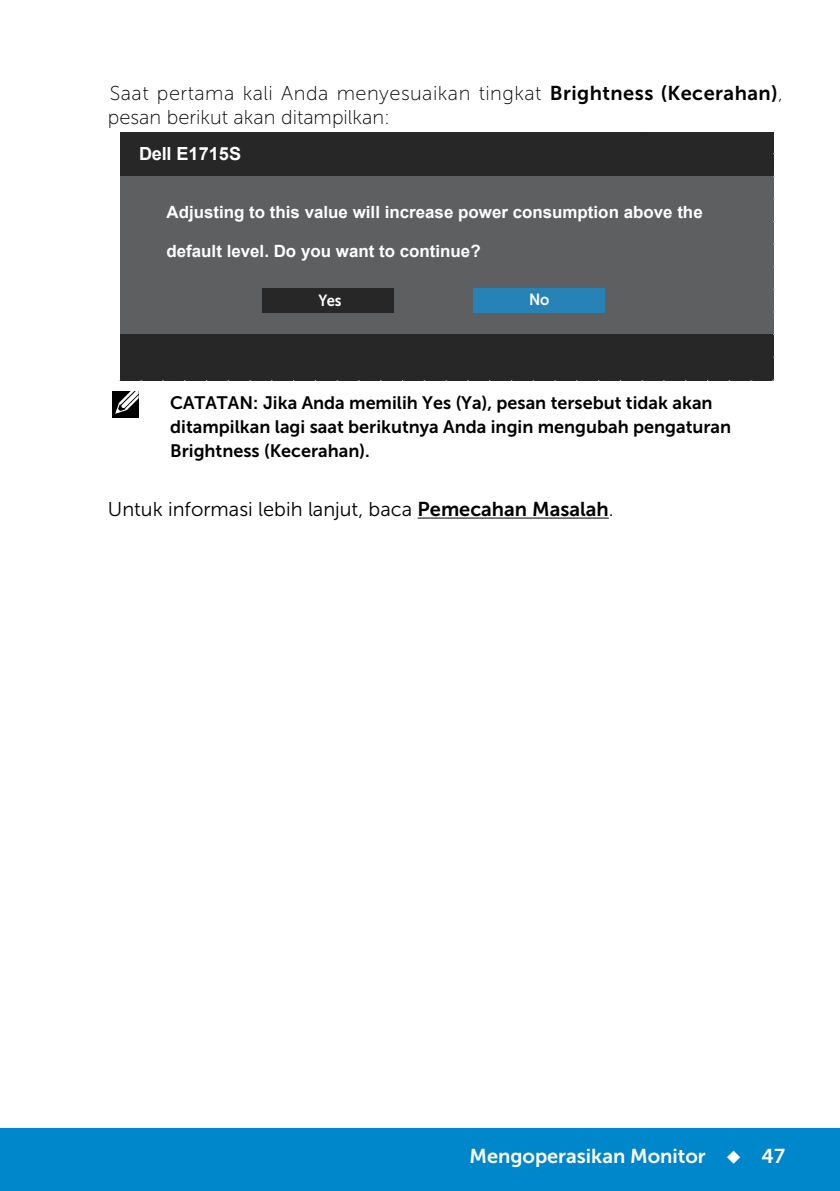
<style>
.page{position:relative;width:840px;height:1191px;background:#fff}
.page>*{position:absolute;margin:0;border:0;box-sizing:border-box;transform-origin:0 0}
.t1{font:20px/24px "Museo Sans For Dell 100";letter-spacing:.025em;color:#000}
.t2{font:20px "Museo Sans For Dell 300";color:#000}
.t3{font:20px "Museo Sans For Dell 700";color:#fff}
.t4{font:18px/24px "Museo Sans For Dell 700";color:#000}
.t5{font:700 18px "Arial";color:#fff}
.t6{font:700 16.8px "Arial";color:#fff}
.t7{font:16px "Museo Sans For Dell 700";color:#fff;scale:.92 1}
.s1{font-family:"Museo Sans For Dell 700"}
</style>
<div class="page">
<div style="left:0;top:1128px;width:839px;height:63px;background:#0087cb"></div>
<hr style="left:417px;top:517px;width:191px;height:1px;background:#000">
<div style="left:120px;top:132px;width:653px;height:45px;background:#272727"></div>
<div style="left:120px;top:176px;width:653px;height:159px;background:#5d5f61"></div>
<div style="left:120px;top:334px;width:653px;height:47px;background:#272727"></div>
<div style="left:262px;top:288px;width:131px;height:24px;background:#272727"></div>
<div style="left:472px;top:288px;width:132px;height:24px;background:#2782b5"></div>
<div style="left:112px;top:391px;width:26px;height:26px;background:#000"></div>
<svg style="left:115px;top:391px;width:24px;height:23px"></svg>
<p class="t1" style="left:108px;top:81px;width:676px">Saat pertama kali Anda menyesuaikan tingkat <span class="s1">Brightness (Kecerahan)</span>, pesan berikut akan ditampilkan:</p>
<p class="t5" style="left:139px;top:141px;width:103px">Dell E1715S</p>
<p class="t6" style="left:166px;top:200px;width:537px">Adjusting to this value will increase power consumption above the</p>
<p class="t6" style="left:166px;top:239px;width:315px">default level. Do you want to continue?</p>
<p class="t7" style="left:318px;top:292px;width:26px">Yes</p>
<p class="t7" style="left:528px;top:290px;width:24px">No</p>
<p class="t4" style="left:170px;top:390px;width:562px">CATATAN: Jika Anda memilih Yes (Ya), pesan tersebut tidak akan ditampilkan lagi saat berikutnya Anda ingin mengubah pengaturan<br>Brightness (Kecerahan).</p>
<p class="t2" style="left:108px;top:498px;width:507px">Untuk informasi lebih lanjut, baca <span class="s1">Pemecahan Masalah</span>.</p>
<p class="t3" style="left:469px;top:1144px;width:317px">Mengoperasikan Monitor ◆ 47</p>
</div>
